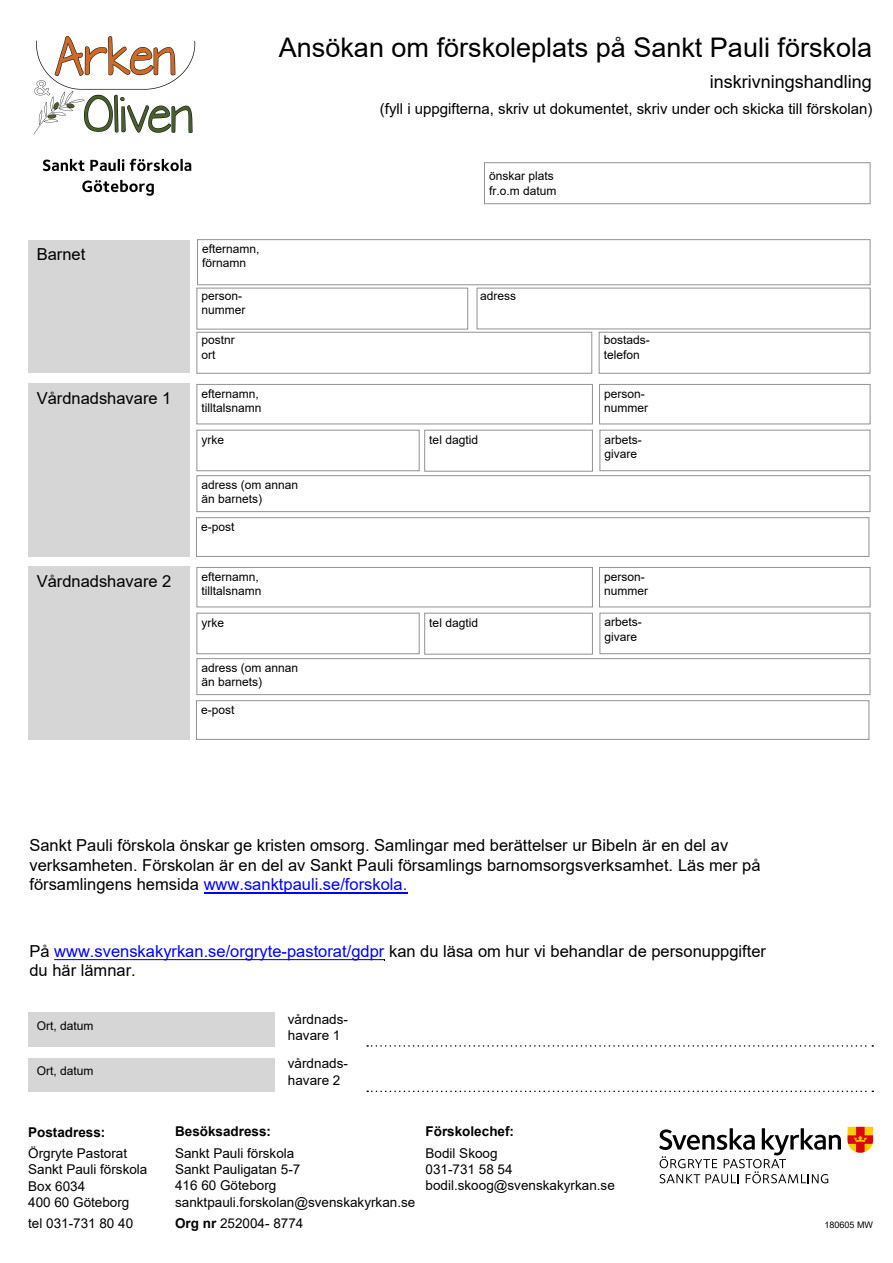
<style>
.page{position:relative;width:893px;height:1263px;background:#fff}
.page>*{position:absolute;margin:0;border:0;box-sizing:border-box;transform-origin:0 0}
.t1{font:27px "Arial";color:#000}
.t2{font:18px "Arial";color:#000}
.t3{font:16.5px/19.8px "Arial";color:#000}
.t4{font:15px "Arial";color:#000}
.t5{font:13.5px/16.2px "Arial";color:#000}
.t6{font:700 13.5px "Arial";color:#000}
.t7{font:12px/14.4px "Arial";color:#000}
.t8{font:9px "Arial";color:#000}
.s1{color:#00f}
.s2{font-weight:700}
</style>
<div class="page">
<div style="left:484px;top:162px;width:386px;height:42px;border:1px solid #929292"></div>
<div style="left:28px;top:1012px;width:247px;height:35px;background:#d6d6d6"></div>
<svg style="left:367px;top:1045px;width:506px;height:2px"></svg>
<div style="left:28px;top:1058px;width:247px;height:33px;background:#d6d6d6"></div>
<svg style="left:367px;top:1090px;width:506px;height:2px"></svg>
<svg style="left:847px;top:1127px;width:26px;height:26px"></svg>
<svg style="left:659px;top:1128px;width:182px;height:55px"></svg>
<div style="left:28px;top:240px;width:162px;height:132px;background:#d6d6d6"></div>
<div style="left:197px;top:239px;width:673px;height:46px;border:1px solid #929292"></div>
<div style="left:196px;top:288px;width:272px;height:41px;border:1px solid #929292"></div>
<div style="left:477px;top:288px;width:393px;height:41px;border:1px solid #929292"></div>
<div style="left:599px;top:332px;width:271px;height:42px;border:1px solid #929292"></div>
<div style="left:196px;top:332px;width:396px;height:42px;border:1px solid #929292"></div>
<div style="left:28px;top:384px;width:162px;height:173px;background:#d6d6d6"></div>
<div style="left:196px;top:384px;width:397px;height:40px;border:1px solid #929292"></div>
<div style="left:599px;top:384px;width:271px;height:40px;border:1px solid #929292"></div>
<div style="left:196px;top:430px;width:224px;height:41px;border:1px solid #929292"></div>
<div style="left:599px;top:430px;width:271px;height:41px;border:1px solid #929292"></div>
<div style="left:196px;top:475px;width:674px;height:37px;border:1px solid #929292"></div>
<div style="left:424px;top:430px;width:169px;height:42px;border:1px solid #929292"></div>
<div style="left:196px;top:517px;width:673px;height:40px;border:1px solid #929292"></div>
<div style="left:28px;top:567px;width:162px;height:173px;background:#d6d6d6"></div>
<div style="left:196px;top:567px;width:397px;height:40px;border:1px solid #929292"></div>
<div style="left:599px;top:567px;width:271px;height:40px;border:1px solid #929292"></div>
<div style="left:196px;top:613px;width:224px;height:41px;border:1px solid #929292"></div>
<div style="left:599px;top:613px;width:271px;height:41px;border:1px solid #929292"></div>
<div style="left:196px;top:658px;width:674px;height:37px;border:1px solid #929292"></div>
<div style="left:424px;top:613px;width:169px;height:41px;border:1px solid #929292"></div>
<div style="left:196px;top:700px;width:673px;height:40px;border:1px solid #929292"></div>
<hr style="left:54px;top:959px;width:330px;height:1px;background:#00f">
<hr style="left:204px;top:893px;width:203px;height:1px;background:#00f">
<img style="left:33px;top:36px;width:163px;height:160px">
<h1 class="t1" style="left:279px;top:29px;width:595px">Ansökan om förskoleplats på Sankt Pauli förskola</h1>
<p class="t2" style="left:710px;top:69px;width:164px">inskrivningshandling</p>
<p class="t4" style="left:380px;top:98px;width:494px">(fyll i uppgifterna, skriv ut dokumentet, skriv under och skicka till förskolan)</p>
<p class="t7" style="left:489px;top:169px;width:69px">önskar plats fr.o.m datum</p>
<p class="t3" style="left:37px;top:245px;width:50px">Barnet</p>
<p class="t7" style="left:202px;top:241px;width:59px">efternamn, förnamn</p>
<p class="t7" style="left:201px;top:288px;width:46px">person&shy;nummer</p>
<p class="t7" style="left:480px;top:288px;width:38px">adress</p>
<p class="t7" style="left:201px;top:333px;width:35px">postnr ort</p>
<p class="t7" style="left:604px;top:333px;width:48px">bostads&shy;telefon</p>
<p class="t3" style="left:37px;top:388px;width:136px">Vårdnadshavare 1</p>
<p class="t7" style="left:201px;top:386px;width:62px">efternamn, tilltalsnamn</p>
<p class="t7" style="left:604px;top:386px;width:46px">person&shy;nummer</p>
<p class="t7" style="left:201px;top:432px;width:24px">yrke</p>
<p class="t7" style="left:604px;top:432px;width:39px">arbets&shy;givare</p>
<p class="t7" style="left:201px;top:477px;width:98px">adress (om annan än barnets)</p>
<p class="t7" style="left:429px;top:432px;width:50px">tel dagtid</p>
<p class="t7" style="left:201px;top:520px;width:35px">e-post</p>
<p class="t3" style="left:37px;top:571px;width:136px">Vårdnadshavare 2</p>
<p class="t7" style="left:201px;top:569px;width:62px">efternamn, tilltalsnamn</p>
<p class="t7" style="left:604px;top:569px;width:46px">person&shy;nummer</p>
<p class="t7" style="left:201px;top:615px;width:24px">yrke</p>
<p class="t7" style="left:604px;top:615px;width:39px">arbets&shy;givare</p>
<p class="t7" style="left:201px;top:660px;width:98px">adress (om annan än barnets)</p>
<p class="t7" style="left:429px;top:615px;width:50px">tel dagtid</p>
<p class="t7" style="left:201px;top:702px;width:35px">e-post</p>
<p class="t3" style="left:29px;top:835px;width:733px">Sankt Pauli förskola önskar ge kristen omsorg. Samlingar med berättelser ur Bibeln är en del av verksamheten. Förskolan är en del av Sankt Pauli församlings barnomsorgsverksamhet. Läs mer på församlingens hemsida <span class="s1">www.sanktpauli.se/forskola.</span></p>
<p class="t3" style="left:29px;top:941px;width:738px">På <span class="s1">www.svenskakyrkan.se/orgryte-pastorat/gdpr</span> kan du läsa om hur vi behandlar de personuppgifter du här lämnar.</p>
<p class="t7" style="left:37px;top:1018px;width:58px">Ort, datum</p>
<p class="t7" style="left:37px;top:1063px;width:58px">Ort, datum</p>
<p class="t6" style="left:28px;top:1122px;width:79px">Postadress:</p>
<p class="t5" style="left:28px;top:1145px;width:121px">Örgryte Pastorat<br>Sankt Pauli förskola<br>Box 6034<br>400 60 Göteborg</p>
<p class="t5" style="left:28px;top:1215px;width:107px">tel 031-731 80 40</p>
<p class="t5" style="left:288px;top:1011px;width:62px">vårdnads&shy;havare 1</p>
<p class="t5" style="left:288px;top:1055px;width:62px">vårdnads&shy;havare 2</p>
<p class="t6" style="left:175px;top:1122px;width:98px">Besöksadress:</p>
<p class="t5" style="left:175px;top:1145px;width:242px">Sankt Pauli förskola<br>Sankt Pauligatan 5-7<br>416 60 Göteborg sanktpauli.forskolan@svenskakyrkan.se</p>
<p class="t5" style="left:175px;top:1215px;width:130px"><span class="s2">Org nr</span> 252004- 8774</p>
<p class="t6" style="left:426px;top:1122px;width:90px">Förskolechef:</p>
<p class="t5" style="left:426px;top:1145px;width:191px">Bodil Skoog<br>031-731 58 54 bodil.skoog@svenskakyrkan.se</p>
<p class="t8" style="left:825px;top:1218px;width:50px">180605 MW</p>
</div>
